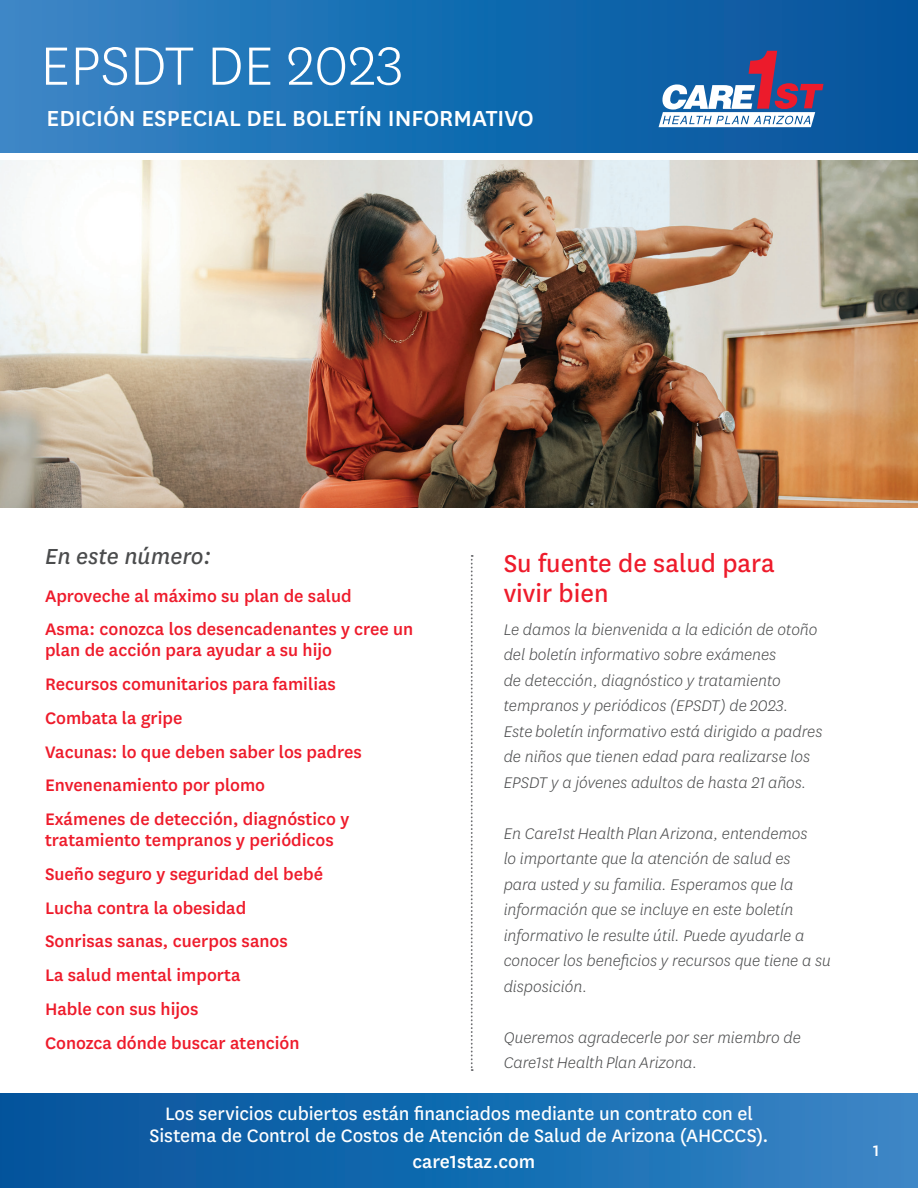
<style>
.page{position:relative;width:918px;height:1188px;background:#fff}
.page>*{position:absolute;margin:0;border:0;box-sizing:border-box;transform-origin:0 0}
.t1{font:300 63px "Centene Sans";color:#fff}
.t2{font:28.5px/30px "Centene Sans";color:#ee1b2b}
.t3{font:500 25.5px "Centene Sans";color:#fff}
.t4{font:italic 25.5px "Centene Sans";color:#4b4c4d}
.Article_Header{font:21px/22.5px "Centene Sans";letter-spacing:-.005em;color:#fff;text-align:center}
.t5{font:500 21px "Centene Sans";color:#fff}
.t6{font:500 19.5px/21px "Centene Sans";color:#ee1b2b}
.t7{font:italic 300 18px/25.5px "Centene Sans";color:#4b4c4d}
.t8{font:500 18px "Centene Sans";color:#fff}
</style>
<div class="page">
<img style="left:0;top:160px;width:918px;height:348px">
<div style="left:0;top:0;width:918px;height:153px;background:linear-gradient(to right,#3486c6,#00539b)"></div>
<div style="left:0;top:1094px;width:918px;height:94px;background:linear-gradient(to right,#00529b,#3486c6)"></div>
<svg style="left:471px;top:555px;width:2px;height:516px"></svg>
<svg style="left:659px;top:51px;width:164px;height:76px"></svg>
<p class="t1" style="left:40px;top:26px;width:364px">EPSDT DE 2023</p>
<p class="t3" style="left:46px;top:100px;width:489px">EDICIÓN ESPECIAL DEL BOLETÍN INFORMATIVO</p>
<p class="t4" style="left:45px;top:540px;width:168px">En este número:</p>
<p class="t6" style="left:45px;top:584px;width:308px">Aproveche al máximo su plan de salud</p>
<p class="t6" style="left:45px;top:618px;width:370px">Asma: conozca los desencadenantes y cree un plan de acción para ayudar a su hijo</p>
<p class="t6" style="left:45px;top:672px;width:292px">Recursos comunitarios para familias</p>
<p class="t6" style="left:45px;top:706px;width:139px">Combata la gripe</p>
<p class="t6" style="left:45px;top:740px;width:318px">Vacunas: lo que deben saber los padres</p>
<p class="t6" style="left:45px;top:774px;width:222px">Envenenamiento por plomo</p>
<p class="t6" style="left:45px;top:808px;width:306px">Exámenes de detección, diagnóstico y tratamiento tempranos y periódicos</p>
<p class="t6" style="left:45px;top:862px;width:280px">Sueño seguro y seguridad del bebé</p>
<p class="t6" style="left:45px;top:896px;width:203px">Lucha contra la obesidad</p>
<p class="t6" style="left:45px;top:930px;width:244px">Sonrisas sanas, cuerpos sanos</p>
<p class="t6" style="left:45px;top:964px;width:197px">La salud mental importa</p>
<p class="t6" style="left:45px;top:997px;width:155px">Hable con sus hijos</p>
<p class="t6" style="left:45px;top:1031px;width:256px">Conozca dónde buscar atención</p>
<p class="t2" style="left:504px;top:547px;width:273px">Su fuente de salud para vivir bien</p>
<p class="t7" style="left:504px;top:616px;width:320px">Le damos la bienvenida a la edición de otoño del boletín informativo sobre exámenes<br>de detección, diagnóstico y tratamiento tempranos y periódicos (EPSDT) de 2023.<br>Este boletín informativo está dirigido a padres de niños que tienen edad para realizarse los EPSDT y a jóvenes adultos de hasta 21 años.</p>
<p class="t7" style="left:504px;top:820px;width:329px">En Care1st Health Plan Arizona, entendemos<br>lo importante que la atención de salud es<br>para usted y su familia. Esperamos que la información que se incluye en este boletín informativo le resulte útil. Puede ayudarle a conocer los beneficios y recursos que tiene a su disposición.</p>
<p class="t7" style="left:504px;top:1024px;width:299px">Queremos agradecerle por ser miembro de<br>Care1st Health Plan Arizona.</p>
<p class="Article_Header" style="left:150px;top:1101px;width:621px">Los servicios cubiertos están financiados mediante un contrato con el<br>Sistema de Control de Costos de Atención de Salud de Arizona (AHCCCS).</p>
<p class="t5" style="left:412px;top:1147px;width:124px">care1staz.com</p>
<p class="t8" style="left:873px;top:1139px;width:8px">1</p>
</div>
